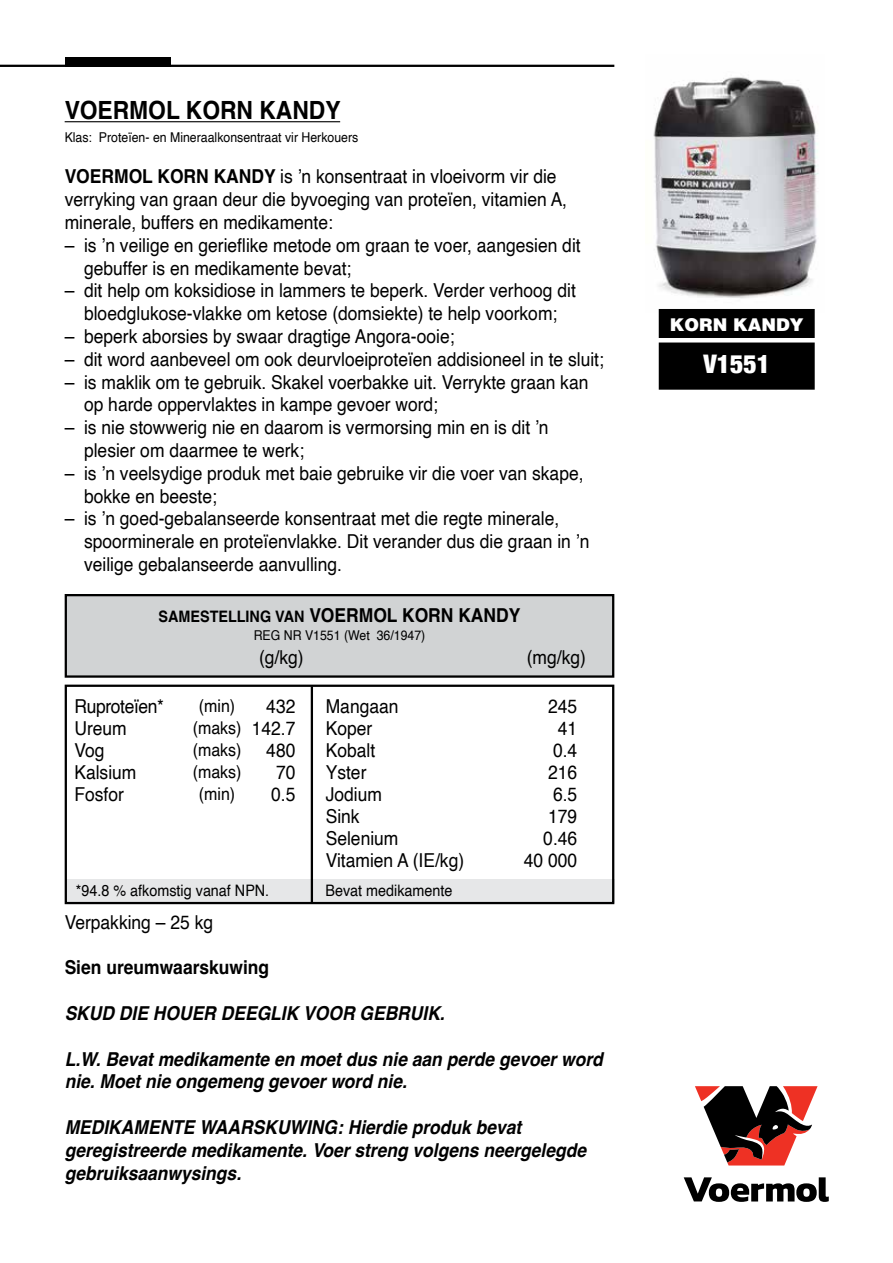
<style>
.page{position:relative;width:893px;height:1263px;background:#fff}
.page>*{position:absolute;margin:0;border:0;box-sizing:border-box;transform-origin:0 0}
.t1{font:900 condensed 25.65px "Helvetica Neue";color:#fff}
.t2{font:700 25.05px "Helvetica";color:#000;scale:.91 1}
.t3{font:19.2px/22.8px "Helvetica";color:#000;scale:.91 1}
.t4{font:italic 700 19.2px/22.8px "Helvetica";color:#000;scale:.91 1}
.t5{font:700 19.2px "Helvetica";color:#000;scale:.91 1}
.t6{font:19.2px "Helvetica";letter-spacing:-.02em;color:#000;scale:.91 1}
.t7{font:17.55px "Helvetica";color:#000;scale:.91 1}
.t8{font:900 17.55px "Helvetica LT Std";color:#fff}
.t9{font:15.75px "Helvetica";color:#000;scale:.91 1}
.t10{font:13.5px "Helvetica";color:#000;scale:.91 1}
.s1{font-weight:700}
.s2{font-size:15.75px}
.s3{font-size:19.2px}
</style>
<div class="page">
<svg style="left:684px;top:1177px;width:145px;height:25px"></svg>
<svg style="left:695px;top:1086px;width:123px;height:79px"></svg>
<hr style="left:65px;top:121px;width:275px;height:1px;background:#000">
<svg style="left:64px;top:594px;width:551px;height:311px"></svg>
<hr style="left:0;top:65px;width:614px;height:2px;background:#000">
<div style="left:65px;top:57px;width:106px;height:10px;background:#000"></div>
<img style="left:653px;top:77px;width:166px;height:235px">
<div style="left:660px;top:310px;width:154px;height:27px;background:#000"></div>
<div style="left:659px;top:309px;width:156px;height:29px;border:2px solid #000"></div>
<div style="left:660px;top:343px;width:154px;height:46px;background:#000"></div>
<div style="left:659px;top:342px;width:156px;height:48px;border:2px solid #000"></div>
<h2 class="t2" style="left:65px;top:95px;width:305px">VOERMOL KORN KANDY</h2>
<p class="t10" style="left:65px;top:127px;width:324px">Klas: Proteïen- en Mineraalkonsentraat vir Herkouers</p>
<p class="t3" style="left:65px;top:166px;width:554px"><span class="s1">VOERMOL KORN KANDY</span> is ’n konsentraat in vloeivorm vir die verryking van graan deur die byvoeging van proteïen, vitamien A, minerale, buffers en medikamente:</p>
<p class="t3" style="left:84px;top:234px;width:547px;text-indent:-19px">– is ’n veilige en gerieflike metode om graan te voer, aangesien dit gebuffer is en medikamente bevat;</p>
<p class="t3" style="left:65px;top:280px;width:563px;text-align:center">– dit help om koksidiose in lammers te beperk. Verder verhoog dit bloedglukose-vlakke om ketose (domsiekte) te help voorkom;</p>
<p class="t3" style="left:65px;top:325px;width:430px">– beperk aborsies by swaar dragtige Angora-ooie;</p>
<p class="t3" style="left:65px;top:348px;width:594px">– dit word aanbeveel om ook deurvloeiproteïen addisioneel in te sluit;</p>
<p class="t3" style="left:84px;top:371px;width:556px;text-indent:-19px">– is maklik om te gebruik. Skakel voerbakke uit. Verrykte graan kan op harde oppervlaktes in kampe gevoer word;</p>
<p class="t3" style="left:84px;top:417px;width:512px;text-indent:-19px">– is nie stowwerig nie en daarom is vermorsing min en is dit ’n plesier om daarmee te werk;</p>
<p class="t3" style="left:84px;top:462px;width:550px;text-indent:-19px">– is ’n veelsydige produk met baie gebruike vir die voer van skape, bokke en beeste;</p>
<p class="t3" style="left:84px;top:508px;width:557px;text-indent:-19px">– is ’n goed-gebalanseerde konsentraat met die regte minerale, spoorminerale en proteïenvlakke. Dit verander dus die graan in ’n veilige gebalanseerde aanvulling.</p>
<p class="t5" style="left:159px;top:603px;width:399px"><span class="s2">SAMESTELLING VAN</span> VOERMOL KORN KANDY</p>
<p class="t10" style="left:254px;top:625px;width:190px">REG NR V1551 (Wet 36/1947)</p>
<p class="t3" style="left:259px;top:646px;width:51px">(g/kg)</p>
<p class="t3" style="left:527px;top:646px;width:66px">(mg/kg)</p>
<p class="t6" style="left:74px;top:691px;width:100px">Ruproteïen*</p>
<p class="t7" style="left:199px;top:693px;width:41px">(min)</p>
<p class="t3" style="left:266px;top:695px;width:33px">432</p>
<p class="t3" style="left:74px;top:717px;width:59px">Ureum</p>
<p class="t7" style="left:193px;top:715px;width:114px">(maks) <span class="s3">142.7</span></p>
<p class="t3" style="left:74px;top:739px;width:35px">Vog</p>
<p class="t7" style="left:193px;top:737px;width:55px">(maks)</p>
<p class="t3" style="left:266px;top:739px;width:33px">480</p>
<p class="t3" style="left:74px;top:761px;width:70px">Kalsium</p>
<p class="t7" style="left:193px;top:759px;width:55px">(maks)</p>
<p class="t3" style="left:276px;top:761px;width:23px">70</p>
<p class="t3" style="left:74px;top:783px;width:56px">Fosfor</p>
<p class="t7" style="left:199px;top:781px;width:41px">(min)</p>
<p class="t3" style="left:271px;top:783px;width:28px">0.5</p>
<p class="t9" style="left:76px;top:878px;width:214px">*94.8 % afkomstig vanaf NPN.</p>
<p class="t3" style="left:326px;top:695px;width:81px">Mangaan</p>
<p class="t3" style="left:548px;top:695px;width:33px">245</p>
<p class="t3" style="left:326px;top:717px;width:53px">Koper</p>
<p class="t3" style="left:558px;top:717px;width:23px">41</p>
<p class="t3" style="left:326px;top:739px;width:56px">Kobalt</p>
<p class="t3" style="left:553px;top:739px;width:28px">0.4</p>
<p class="t3" style="left:326px;top:761px;width:46px">Yster</p>
<p class="t3" style="left:548px;top:761px;width:33px">216</p>
<p class="t3" style="left:326px;top:783px;width:63px">Jodium</p>
<p class="t3" style="left:553px;top:783px;width:28px">6.5</p>
<p class="t3" style="left:326px;top:805px;width:39px">Sink</p>
<p class="t3" style="left:548px;top:805px;width:33px">179</p>
<p class="t3" style="left:326px;top:827px;width:81px">Selenium</p>
<p class="t3" style="left:543px;top:827px;width:39px">0.46</p>
<p class="t3" style="left:326px;top:849px;width:154px">Vitamien A (IE/kg)</p>
<p class="t3" style="left:524px;top:849px;width:60px">40 000</p>
<p class="t9" style="left:325px;top:878px;width:141px">Bevat medikamente</p>
<p class="t3" style="left:65px;top:911px;width:165px">Verpakking – 25 kg</p>
<p class="t5" style="left:65px;top:956px;width:226px">Sien ureumwaarskuwing</p>
<p class="t4" style="left:65px;top:1004px;width:419px">SKUD DIE HOUER DEEGLIK VOOR GEBRUIK.</p>
<p class="t4" style="left:65px;top:1049px;width:593px">L.W. Bevat medikamente en moet dus nie aan perde gevoer word nie. Moet nie ongemeng gevoer word nie.</p>
<p class="t4" style="left:65px;top:1118px;width:575px">MEDIKAMENTE WAARSKUWING: Hierdie produk bevat geregistreerde medikamente. Voer streng volgens neergelegde gebruiksaanwysings.</p>
<p class="t8" style="left:670px;top:313px;width:135px">KORN KANDY</p>
<h1 class="t1" style="left:704px;top:342px;width:68px">V1551</h1>
</div>
